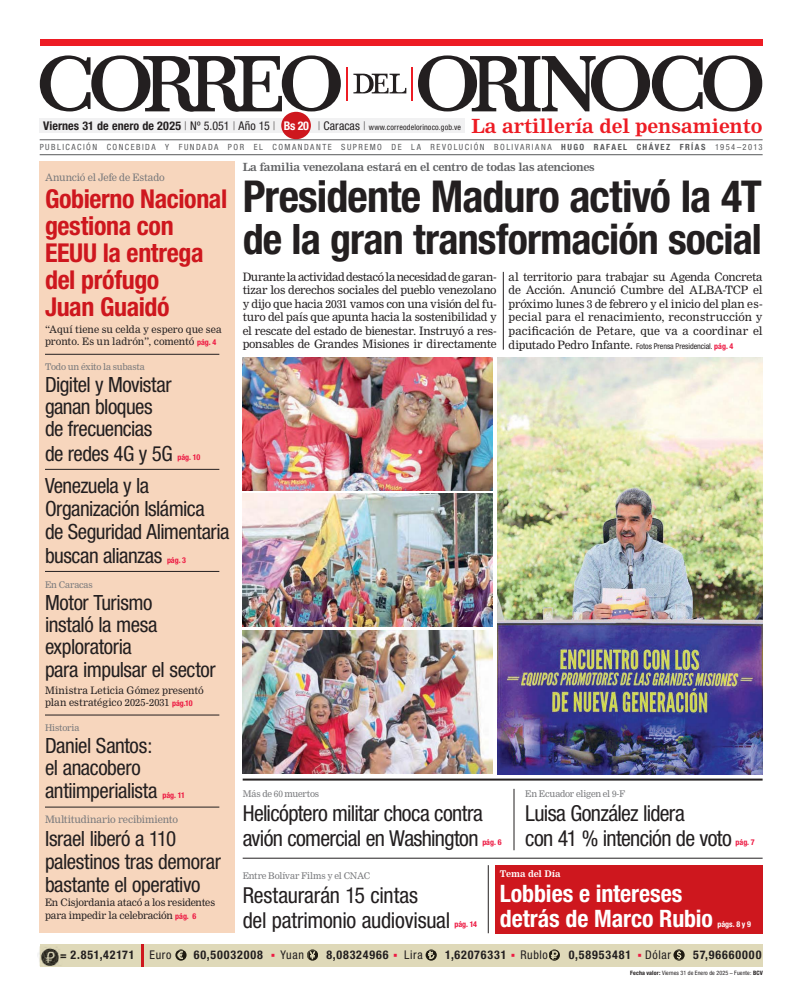
<style>
.page{position:relative;width:808px;height:1007px;background:#fff}
.page>*{position:absolute;margin:0;border:0;box-sizing:border-box;transform-origin:0 0}
.t1{font:700 condensed 44px "Helvetica Neue";letter-spacing:-.02em;color:#231f20}
.t2{font:700 condensed 42px "Helvetica Neue";letter-spacing:-.02em;color:#231f20}
.t3{font:700 condensed 26px/27px "Helvetica Neue";letter-spacing:-.015em;color:#ce171e}
.t4{font:700 condensed 24px/25px "Helvetica Neue";color:#fff}
.t5{font:condensed 22px/25px "Helvetica Neue";letter-spacing:-.025em;color:#231f20}
.t6{font:condensed 21px/23.3px "Helvetica Neue";letter-spacing:-.02em;color:#231f20}
.t7{font:700 19.1px "Nimrod MT Std";letter-spacing:-.005em;color:#ed1c24}
.t8{font:700 condensed 12px "Helvetica Neue";letter-spacing:.07em;color:#231f20}
.t9{font:700 condensed 12px "Helvetica Neue";letter-spacing:.01em;color:#231f20}
.t10{font:condensed 12px "Helvetica Neue";letter-spacing:.055em;color:#231f20}
.t11{font:700 condensed 12px "Helvetica Neue";color:#fff}
.t12{font:11.3px/13.5px "Nimrod MT Std";letter-spacing:-.005em;color:#231f20;text-align:justify}
.t13{font:700 11px "Nimrod MT Std";letter-spacing:-.03em;color:#636466}
.t14{font:10px/12.2px "Nimrod MT Std";letter-spacing:-.005em;color:#231f20}
.t15{font:10px "Nimrod MT Std";letter-spacing:-.015em;color:#77787b}
.t16{font:9px "Nimrod MT Std";letter-spacing:-.02em;color:#77787b}
.t17{font:700 9px "Nimrod MT Std";letter-spacing:-.015em;color:#fff}
.t18{font:condensed 8.5px "Helvetica Neue";letter-spacing:.17em;color:#58595b}
.t19{font:condensed 8px "Helvetica Neue";letter-spacing:.01em;color:#231f20}
.t20{font:700 condensed 8px "Helvetica Neue";letter-spacing:-.005em;color:#ed1942}
.t21{font:700 condensed 8px "Helvetica Neue";color:#fff}
.t22{font:condensed 6px "Helvetica Neue";letter-spacing:.015em;color:#231f20}
.s1{font-weight:100}
.s2{font-weight:400}
.s3{font-weight:100;font-size:12px}
.s4{font-size:12px}
.s5{font-weight:700}
.s6{font-family:"Helvetica Neue";font-weight:700;font-stretch:condensed;font-size:8px;color:#ed1942}
.s7{font-family:"Nimrod MT Std";font-stretch:normal;font-size:11.3px}
.s8{font-weight:700;color:#ed1942}
.s9{font-size:11px}
</style>
<div class="page">
<div style="left:40px;top:944px;width:723px;height:23px;background:#dfd9b9"></div>
<div style="left:40px;top:119px;width:425px;height:14px;background:#f1f1f2"></div>
<div style="left:40px;top:40px;width:722px;height:6px;background:#ed1c24"></div>
<svg style="left:418px;top:55px;width:344px;height:57px"></svg>
<svg style="left:40px;top:55px;width:301px;height:57px"></svg>
<svg style="left:353px;top:73px;width:53px;height:21px"></svg>
<hr style="left:347px;top:67px;width:1px;height:34px;background:#ed1c24">
<hr style="left:411px;top:67px;width:2px;height:34px;background:#ed1c24">
<hr style="left:40px;top:154px;width:723px;height:1px;background:#58595b">
<hr style="left:40px;top:139px;width:723px;height:1px;background:#58595b">
<hr style="left:141px;top:944px;width:3px;height:23px;background:#ce171e">
<img style="left:37px;top:946px;width:22px;height:20px">
<svg style="left:57px;top:954px;width:4px;height:5px"></svg>
<svg style="left:175px;top:949px;width:12px;height:11px"></svg>
<svg style="left:307px;top:949px;width:11px;height:11px"></svg>
<svg style="left:426px;top:949px;width:11px;height:11px"></svg>
<svg style="left:549px;top:949px;width:11px;height:11px"></svg>
<svg style="left:673px;top:949px;width:12px;height:11px"></svg>
<div style="left:281px;top:112px;width:30px;height:27px;background:#ce171e;border-radius:50%"></div>
<hr style="left:514px;top:788px;width:1px;height:62px;background:#231f20">
<hr style="left:243px;top:778px;width:520px;height:2px;background:#231f20">
<hr style="left:243px;top:857px;width:520px;height:1px;background:#231f20">
<hr style="left:503px;top:272px;width:1px;height:77px;background:#231f20">
<img style="left:497px;top:357px;width:266px;height:417px">
<div style="left:39px;top:162px;width:196px;height:771px;background:#f7d6bd"></div>
<hr style="left:45px;top:354px;width:174px;height:1px;background:#231f20">
<hr style="left:45px;top:469px;width:174px;height:1px;background:#231f20">
<hr style="left:45px;top:571px;width:174px;height:1px;background:#231f20">
<hr style="left:45px;top:714px;width:174px;height:1px;background:#231f20">
<hr style="left:45px;top:806px;width:174px;height:1px;background:#231f20">
<div style="left:495px;top:865px;width:268px;height:68px;background:#ce171e"></div>
<img style="left:243px;top:357px;width:250px;height:133px">
<hr style="left:488px;top:865px;width:1px;height:68px;background:#231f20">
<img style="left:243px;top:493px;width:250px;height:133px">
<img style="left:243px;top:630px;width:250px;height:143px">
<p class="t9" style="left:43px;top:122px;width:234px">Viernes 31 de enero de 2025 <span class="s1">|</span> <span class="s2">Nº 5.051</span> <span class="s1">|</span> <span class="s2">Año 15</span> <span class="s1">|</span></p>
<p class="t19" style="left:318px;top:124px;width:145px"><span class="s3">|</span> <span class="s4">Caracas</span> <span class="s3">|</span> www.correodelorinoco.gob.ve</p>
<h3 class="t7" style="left:471px;top:115px;width:293px">La artillería del pensamiento</h3>
<p class="t18" style="left:40px;top:144px;width:724px">PUBLICACIÓN CONCEBIDA Y FUNDADA POR EL COMANDANTE SUPREMO DE LA REVOLUCIÓN BOLIVARIANA <span class="s5">HUGO RAFAEL CHÁVEZ FRÍAS</span> 1954–2013</p>
<p class="t11" style="left:284px;top:121px;width:27px">Bs 20</p>
<p class="t13" style="left:243px;top:162px;width:354px">La familia venezolana estará en el centro de todas las atenciones</p>
<h1 class="t1" style="left:243px;top:181px;width:521px">Presidente Maduro activó la 4T</h1>
<h2 class="t2" style="left:243px;top:224px;width:521px">de la gran transformación social</h2>
<p class="t12" style="left:243px;top:270px;width:256px">Durante la actividad destacó la necesidad de garan&shy;tizar los derechos sociales del pueblo venezolano y dijo que hacia 2031 vamos con una visión del fu&shy;turo del país que apunta hacia la sostenibilidad y el rescate del estado de bienestar. Instruyó a res&shy;ponsables de Grandes Misiones ir directamente</p>
<p class="t12" style="left:509px;top:270px;width:255px">al territorio para trabajar su Agenda Concreta de Acción. Anunció Cumbre del ALBA-TCP el próximo lunes 3 de febrero y el inicio del plan es&shy;pecial para el renacimiento, reconstrucción y pacificación de Petare, que va a coordinar el</p>
<p class="t15" style="left:45px;top:172px;width:121px">Anunció el Jefe de Estado</p>
<h3 class="t3" style="left:45px;top:188px;width:184px">Gobierno Nacional gestiona con<br>EEUU la entrega del prófugo<br>Juan Guaidó</h3>
<p class="t14" style="left:45px;top:324px;width:178px">“Aquí tiene su celda y espero que sea pronto. Es un ladrón”, comentó <span class="s6">pág. 4</span></p>
<p class="t16" style="left:45px;top:363px;width:101px">Todo un éxito la subasta</p>
<h3 class="t6" style="left:45px;top:376px;width:128px;line-height:22px">Digitel y Movistar ganan bloques de frecuencias</h3>
<h3 class="t6" style="left:45px;top:444px;width:129px">de redes 4G y 5G</h3>
<p class="t20" style="left:178px;top:454px;width:24px">pág. 10</p>
<h3 class="t6" style="left:45px;top:476px;width:186px">Venezuela y la<br>Organización Islámica<br>de Seguridad Alimentaria buscan alianzas</h3>
<p class="t19" style="left:509px;top:343px;width:226px"><span class="s7">diputado Pedro Infante.</span> Fotos Prensa Presidencial. <span class="s8">pág. 4</span></p>
<p class="t20" style="left:167px;top:556px;width:21px">pág. 3</p>
<p class="t16" style="left:45px;top:580px;width:49px">En Caracas</p>
<h3 class="t6" style="left:45px;top:593px;width:172px;line-height:22.3px">Motor Turismo<br>instaló la mesa exploratoria<br>para impulsar el sector</h3>
<p class="t14" style="left:45px;top:684px;width:160px">Ministra Leticia Gómez presentó plan estratégico 2025-2031 <span class="s6">pág.10</span></p>
<p class="t16" style="left:45px;top:723px;width:36px">Historia</p>
<h3 class="t6" style="left:45px;top:737px;width:114px;line-height:22.5px">Daniel Santos: el anacobero antiimperialista</h3>
<p class="t20" style="left:163px;top:792px;width:24px">pág. 11</p>
<p class="t15" style="left:45px;top:814px;width:135px">Multitudinario recibimiento</p>
<h3 class="t6" style="left:45px;top:829px;width:177px;line-height:23px">Israel liberó a 110 palestinos tras demorar bastante el operativo</h3>
<p class="t14" style="left:45px;top:896px;width:172px;line-height:13px">En Cisjordania atacó a los residentes para impedir la celebración <span class="s6">pág. 6</span></p>
<p class="t16" style="left:243px;top:789px;width:78px">Más de 60 muertos</p>
<h3 class="t5" style="left:243px;top:803px;width:242px">Helicóptero militar choca contra avión comercial en Washington</h3>
<p class="t20" style="left:482px;top:839px;width:21px">pág. 6</p>
<p class="t16" style="left:525px;top:789px;width:101px">En Ecuador eligen el 9-F</p>
<h3 class="t5" style="left:525px;top:803px;width:208px">Luisa González lidera<br>con 41 % intención de voto</h3>
<p class="t20" style="left:735px;top:839px;width:21px">pág. 7</p>
<p class="t16" style="left:243px;top:871px;width:129px">Entre Bolívar Films y el CNAC</p>
<h3 class="t5" style="left:243px;top:885px;width:209px">Restaurarán 15 cintas<br>del patrimonio audiovisual</h3>
<p class="t20" style="left:454px;top:921px;width:24px">pág. 14</p>
<p class="t17" style="left:500px;top:869px;width:63px">Tema del Día</p>
<h3 class="t4" style="left:500px;top:883px;width:215px">Lobbies e intereses detrás de Marco Rubio</h3>
<p class="t21" style="left:717px;top:921px;width:35px">págs. 8 y 9</p>
<p class="t8" style="left:60px;top:950px;width:76px"><span class="s9">=</span> 2.851,42171</p>
<p class="t10" style="left:150px;top:950px;width:23px">Euro</p>
<p class="t8" style="left:194px;top:950px;width:70px">60,50032008</p>
<p class="t10" style="left:280px;top:950px;width:25px">Yuan</p>
<p class="t8" style="left:326px;top:950px;width:64px">8,08324966</p>
<p class="t10" style="left:404px;top:950px;width:20px">Lira</p>
<p class="t8" style="left:445px;top:950px;width:104px">1,62076331 <span class="s2">Rublo</span></p>
<p class="t8" style="left:569px;top:950px;width:104px">0,58953481 <span class="s2">Dólar</span></p>
<p class="t8" style="left:693px;top:950px;width:70px">57,96660000</p>
<p class="t22" style="left:630px;top:970px;width:134px"><span class="s5">Fecha valor:</span> Viernes 31 de Enero de 2025 – Fuente: <span class="s5">BCV</span></p>
</div>
